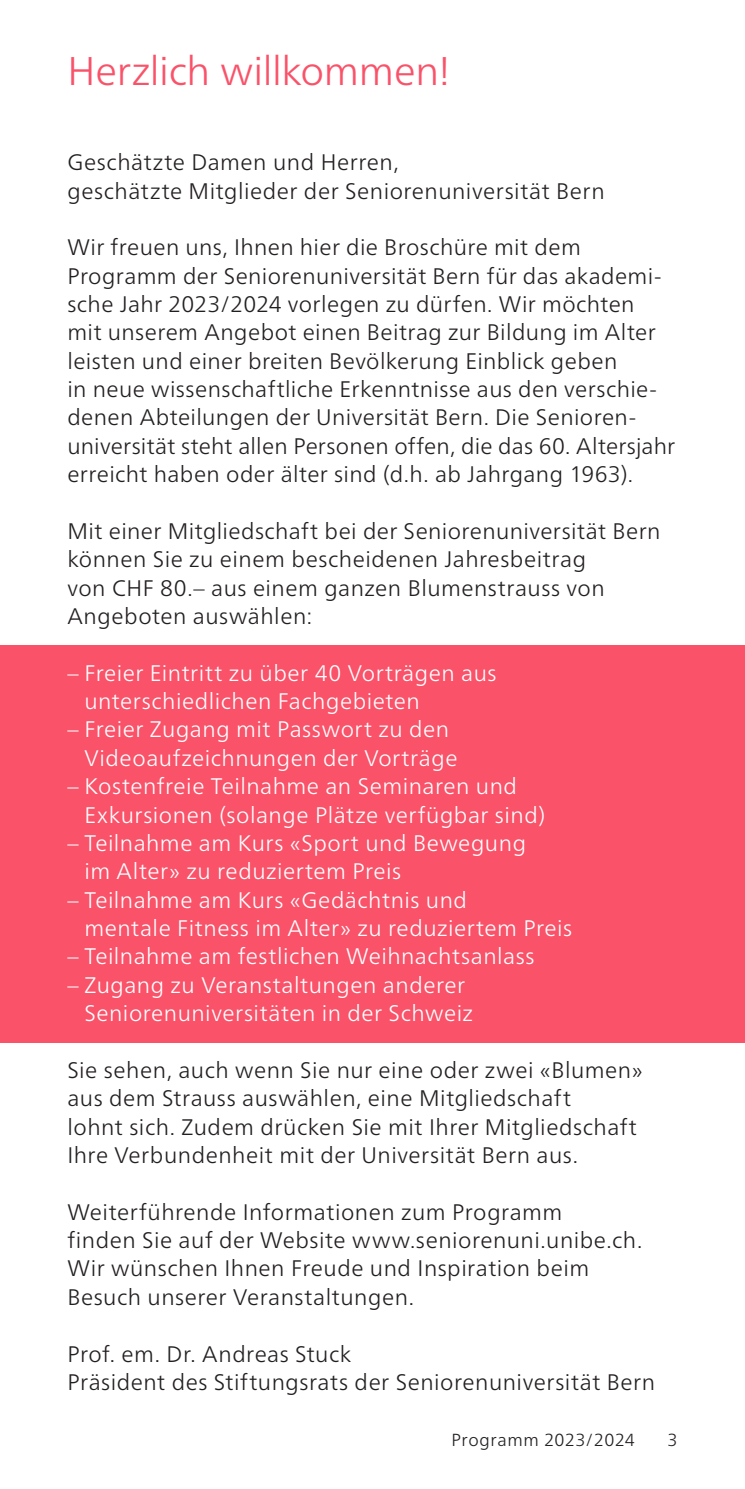
<style>
.page{position:relative;width:745px;height:1489px;background:#fff}
.page>*{position:absolute;margin:0;border:0;box-sizing:border-box;transform-origin:0 0}
.t1{font:300 40px "Frutiger Neue LT Pro";letter-spacing:-.01em;color:#f95269}
.t2{font:300 22.5px/28.2px "Frutiger Neue LT Pro";letter-spacing:.02em;color:#231f20}
.t3{font:300 22.5px/28.2px "Frutiger Neue LT Pro";letter-spacing:.02em;color:#fff}
.t4{font:300 17.5px "Frutiger Neue LT Pro";letter-spacing:.035em;color:#231f20}
</style>
<div class="page">
<div style="left:0;top:645px;width:744px;height:397px;background:#f95269"></div>
<h1 class="t1" style="left:67px;top:47px;width:384px">Herzlich willkommen!</h1>
<p class="t2" style="left:67px;top:148px;width:538px">Geschätzte Damen und Herren,<br>geschätzte Mitglieder der Seniorenuniversität Bern</p>
<p class="t2" style="left:67px;top:233px;width:609px">Wir freuen uns, Ihnen hier die Broschüre mit dem Programm der Seniorenuniversität Bern für das akademi&shy;sche Jahr 2023/2024 vorlegen zu dürfen. Wir möchten<br>mit unserem Angebot einen Beitrag zur Bildung im Alter leisten und einer breiten Bevölkerung Einblick geben<br>in neue wissenschaftliche Erkenntnisse aus den verschie&shy;denen Abteilungen der Universität Bern. Die Senioren&shy;universität steht allen Personen offen, die das 60. Altersjahr erreicht haben oder älter sind (d.h. ab Jahrgang 1963).</p>
<p class="t2" style="left:67px;top:516px;width:594px">Mit einer Mitgliedschaft bei der Seniorenuniversität Bern können Sie zu einem bescheidenen Jahresbeitrag<br>von CHF 80.– aus einem ganzen Blumenstrauss von Angeboten auswählen:</p>
<p class="t3" style="left:84px;top:658px;width:413px;text-indent:-17px">– Freier Eintritt zu über 40 Vorträgen aus unterschiedlichen Fachgebieten</p>
<p class="t3" style="left:84px;top:715px;width:374px;text-indent:-17px">– Freier Zugang mit Passwort zu den<br>Videoaufzeichnungen der Vorträge</p>
<p class="t3" style="left:84px;top:772px;width:462px;text-indent:-17px">– Kostenfreie Teilnahme an Seminaren und<br>Exkursionen (solange Plätze verfügbar sind)</p>
<p class="t3" style="left:84px;top:828px;width:443px;text-indent:-17px">– Teilnahme am Kurs «Sport und Bewegung im Alter» zu reduziertem Preis</p>
<p class="t3" style="left:84px;top:885px;width:489px;text-indent:-17px">– Teilnahme am Kurs «Gedächtnis und<br>mentale Fitness im Alter» zu reduziertem Preis</p>
<p class="t3" style="left:67px;top:942px;width:468px">– Teilnahme am festlichen Weihnachtsanlass</p>
<p class="t3" style="left:84px;top:970px;width:390px;text-indent:-17px">– Zugang zu Veranstaltungen anderer<br>Seniorenuniversitäten in der Schweiz</p>
<p class="t2" style="left:67px;top:1055px;width:576px">Sie sehen, auch wenn Sie nur eine oder zwei «Blumen» aus dem Strauss auswählen, eine Mitgliedschaft<br>lohnt sich. Zudem drücken Sie mit Ihrer Mitgliedschaft Ihre Verbundenheit mit der Universität Bern aus.</p>
<p class="t2" style="left:67px;top:1197px;width:576px">Weiterführende Informationen zum Programm<br>finden Sie auf der Website www.seniorenuni.unibe.ch.<br>Wir wünschen Ihnen Freude und Inspiration beim Besuch unserer Veranstaltungen.</p>
<p class="t2" style="left:67px;top:1339px;width:589px">Prof. em. Dr. Andreas Stuck<br>Präsident des Stiftungsrats der Seniorenuniversität Bern</p>
<p class="t4" style="left:451px;top:1429px;width:185px">Programm 2023/2024</p>
<p class="t4" style="left:667px;top:1429px;width:12px">3</p>
</div>
